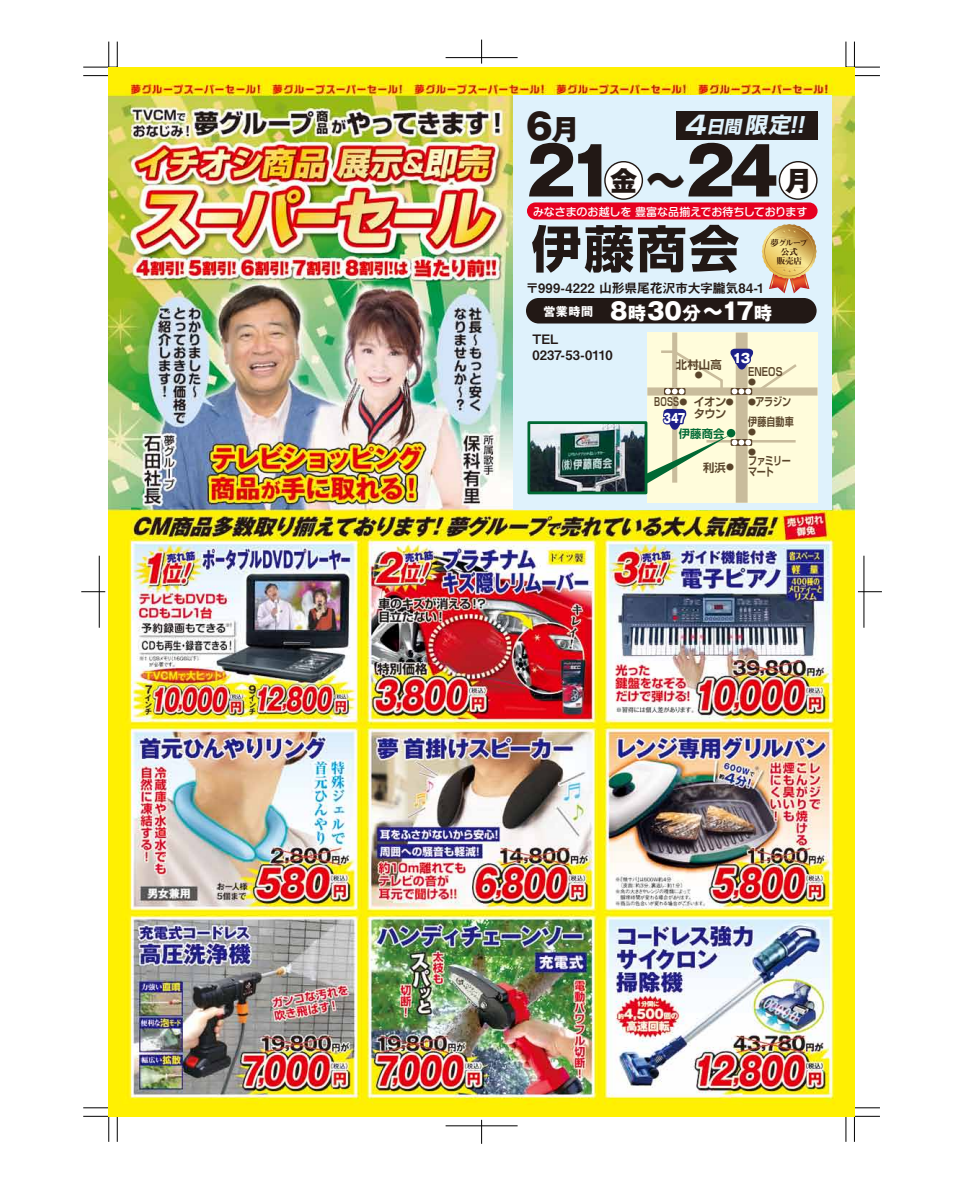
<style>
.page{position:relative;width:972px;height:1191px;background:#fff}
.page>*{position:absolute;margin:0;border:0;box-sizing:border-box;transform-origin:0 0}
.t1{font:800 65px "Gothic MB101 Pr 6 N";color:#221815}
.t2{font:700 50px "Shin Go Pr 6 N";color:#221815}
.t3{font:800 35px "Gothic MB101 Pr 6 N";color:#231814}
.t4{font:800 27px "Gothic MB101 Pr 6 N";color:#221815}
.t5{font:800 23px "Gothic MB101 Pr 6 N";color:#fff}
.t6{font:italic 700 21.5px "Shin Go Pr 6 N";color:#dff2fc}
.t7{font:13px/16px "Midashi Go Pr 6 N MB31";letter-spacing:-.005em;color:#221815}
.t8{font:800 12.5px "Gothic MB101 Pr 6 N";color:#fff;scale:.8 1}
.t9{font:800 12.5px "Gothic MB101 Pr 6 N";color:#fff}
.t10{font:700 11.3px "Shin Go Pr 6 N De";letter-spacing:.005em;color:#59442a;scale:.8 1}
.t11{font:700 11.3px "Shin Go Pr 6 N De";letter-spacing:.005em;color:#59442a}
.t12{font:700 11.3px/11.3px "Shin Go Pr 6 N De";letter-spacing:-.075em;color:#59442a;scale:.8 1}
.t13{font:700 11.3px "Shin Go Pr 6 N De";letter-spacing:.005em;color:#59442a;scale:.7 1}
.t14{font:700 11.3px "Shin Go Pr 6 N De";color:#006934}
.t15{font:500 11px "Shin M Go Pr 6 N";letter-spacing:-.01em;color:#fff}
.t16{font:8.5px/8.9px "Midashi Min Pr 6 N MA31";letter-spacing:-.07em;color:#41220f;text-align:center}
.t17{font:700 7.9px "Shin Go Pr 6 N De";color:#59442a}
.s1{font-size:28px}
.s2{font-size:27px}
.s3{font-size:46.4px;color:#231814}
.s4{font-size:25.8px}
.s5{font-size:17.2px}
.s6{font-weight:700;font-size:18.4px}
.s7{font-size:7.9px}
</style>
<div class="page">
<svg style="left:83px;top:1107px;width:35px;height:35px"></svg>
<svg style="left:83px;top:41px;width:35px;height:35px"></svg>
<svg style="left:845px;top:41px;width:35px;height:35px"></svg>
<svg style="left:845px;top:1107px;width:35px;height:35px"></svg>
<svg style="left:81px;top:591px;width:24px;height:1px"></svg>
<hr style="left:99px;top:555px;width:1px;height:72px;background:#000">
<svg style="left:858px;top:591px;width:24px;height:1px"></svg>
<hr style="left:864px;top:555px;width:1px;height:72px;background:#000">
<hr style="left:445px;top:57px;width:72px;height:1px;background:#000">
<svg style="left:481px;top:40px;width:1px;height:24px"></svg>
<hr style="left:445px;top:1125px;width:72px;height:1px;background:#000">
<svg style="left:481px;top:1119px;width:1px;height:24px"></svg>
<img style="left:109px;top:67px;width:745px;height:1049px">
<div style="left:513px;top:95px;width:319px;height:414px;background:#dff2fc"></div>
<div style="left:527px;top:202px;width:290px;height:17px;background:#e60020;border-radius:9px"></div>
<div style="left:605px;top:162px;width:37px;height:37px;background:#fff;border-radius:50%"></div>
<div style="left:604px;top:161px;width:39px;height:39px;border:1px solid #221815;border-radius:50%"></div>
<div style="left:779px;top:162px;width:38px;height:37px;background:#fff;border-radius:50%"></div>
<div style="left:779px;top:161px;width:38px;height:39px;border:1px solid #221815;border-radius:50%"></div>
<div style="left:676px;top:111px;width:141px;height:28px;background:#221815"></div>
<div style="left:526px;top:298px;width:290px;height:25px;background:#221815;border-radius:13px"></div>
<svg style="left:762px;top:224px;width:54px;height:69px"></svg>
<div style="left:647px;top:332px;width:170px;height:171px;background:#fffcdb"></div>
<div style="left:647px;top:387px;width:170px;height:8px;background:#c9bc9c"></div>
<div style="left:736px;top:332px;width:11px;height:171px;background:#c9bc9c"></div>
<div style="left:672px;top:332px;width:5px;height:150px;background:#c9bc9c"></div>
<hr style="left:706px;top:440px;width:89px;height:2px;background:#c9bc9c">
<svg style="left:730px;top:388px;width:22px;height:7px"></svg>
<svg style="left:730px;top:349px;width:69px;height:45px"></svg>
<svg style="left:664px;top:388px;width:21px;height:7px"></svg>
<svg style="left:658px;top:349px;width:66px;height:45px"></svg>
<svg style="left:647px;top:407px;width:104px;height:80px"></svg>
<img style="left:531px;top:425px;width:112px;height:65px">
<div style="left:527px;top:421px;width:120px;height:73px;border:3px solid #006934"></div>
<h3 class="t3" style="left:526px;top:97px;width:55px">6<span class="s1">月</span></h3>
<h1 class="t1" style="left:526px;top:117px;width:254px">21<span class="s2">金</span><span class="s3">～</span>24</h1>
<h3 class="t6" style="left:684px;top:108px;width:134px"><span class="s4">4</span><span class="s5">日間</span>限定！！</h3>
<h3 class="t4" style="left:785px;top:158px;width:28px">月</h3>
<p class="t15" style="left:533px;top:202px;width:276px">みなさまのお越しを 豊富な品揃えでお待ちしております</p>
<h2 class="t2" style="left:532px;top:209px;width:209px">伊藤商会</h2>
<p class="t7" style="left:526px;top:279px;width:240px">〒999-4222 山形県尾花沢市大字朧気84-1</p>
<p class="t16" style="left:770px;top:238px;width:39px">夢グループ公式<br>販売店</p>
<h3 class="t5" style="left:543px;top:292px;width:230px"><sup>営業時間</sup> 8<span class="s6">時</span>30<span class="s6">分</span>～17<span class="s6">時</span></h3>
<p class="t7" style="left:532px;top:330px;width:82px">TEL<br>0237-53-0110</p>
<p class="t11" style="left:676px;top:355px;width:47px">北村山高</p>
<p class="t17" style="left:695px;top:368px;width:9px">●</p>
<p class="t9" style="left:733px;top:347px;width:19px">13</p>
<p class="t10" style="left:748px;top:362px;width:45px">ENEOS</p>
<p class="t17" style="left:748px;top:376px;width:9px">●</p>
<p class="t11" style="left:693px;top:393px;width:42px">イオン<span class="s7">●</span></p>
<p class="t10" style="left:748px;top:393px;width:55px"><span class="s7">●</span>アラジン</p>
<p class="t11" style="left:693px;top:404px;width:35px">タウン</p>
<p class="t13" style="left:654px;top:393px;width:49px">BOSS<span class="s7">●</span></p>
<p class="t8" style="left:663px;top:408px;width:29px">347</p>
<p class="t10" style="left:748px;top:413px;width:59px">伊藤自動車</p>
<p class="t14" style="left:679px;top:424px;width:47px">伊藤商会</p>
<p class="t17" style="left:748px;top:426px;width:9px">●</p>
<p class="t11" style="left:703px;top:458px;width:33px">利浜<span class="s7">●</span></p>
<p class="t17" style="left:748px;top:445px;width:9px">●</p>
<p class="t12" style="left:748px;top:454px;width:55px">ファミリーマート</p>
</div>
